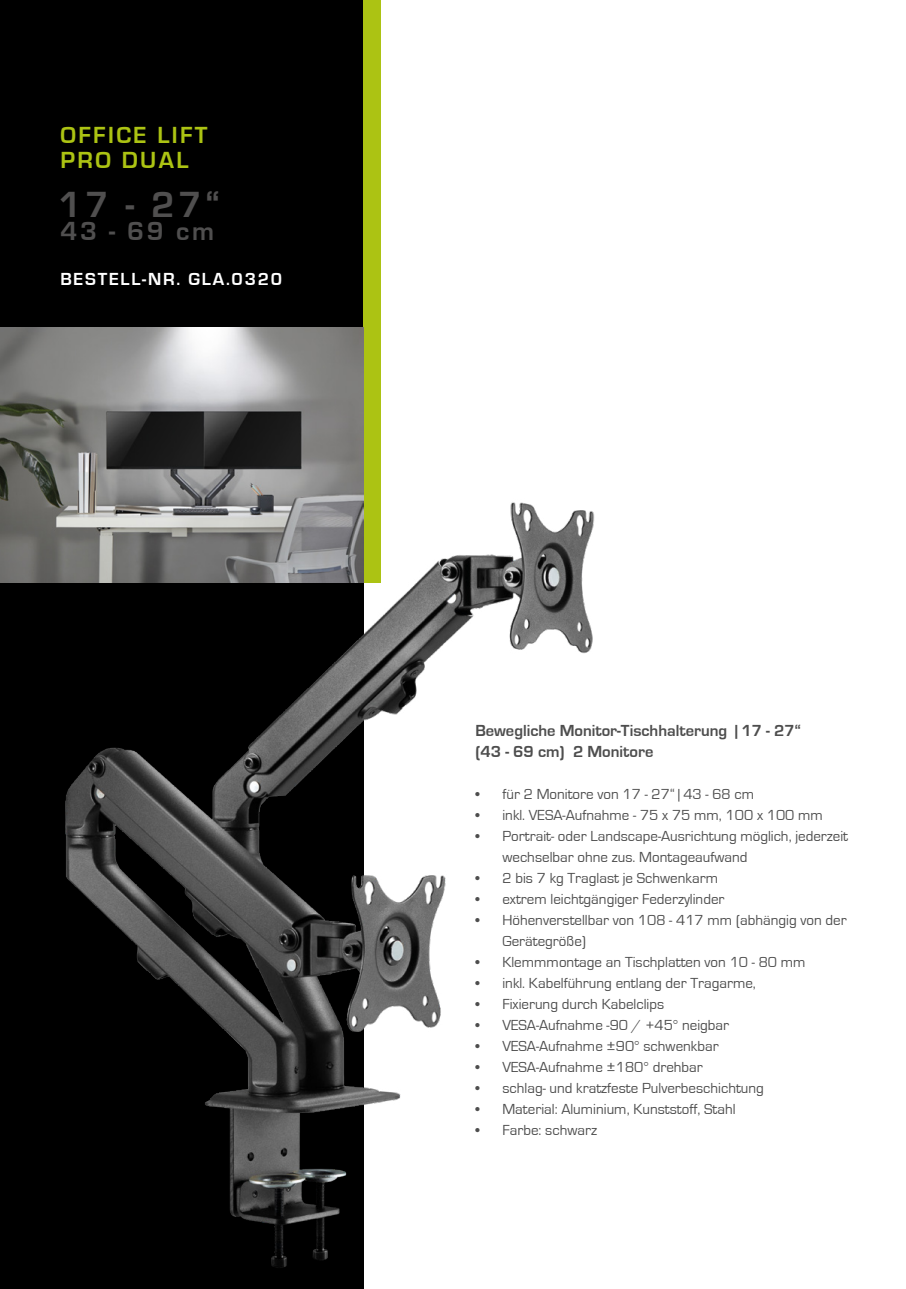
<style>
.page{position:relative;width:906px;height:1289px;background:#fff}
.page>*{position:absolute;margin:0;border:0;box-sizing:border-box;transform-origin:0 0}
.t1{font:700 37.5px "Eurostile";color:#504f4f}
.t2{font:700 27px "Eurostile";color:#504f4f}
.t3{font:700 24px/25.5px "Eurostile";letter-spacing:.1em;color:#acc313}
.t4{font:700 18px "Eurostile";letter-spacing:.1em;color:#fff}
.t5{font:700 16.5px/21px "Eurostile";color:#000}
.t6{font:15px/21px "Eurostile";color:#000}
</style>
<div class="page">
<div style="left:0;top:0;width:364px;height:1288px;background:#000"></div>
<div style="left:364px;top:0;width:17px;height:582px;background:#acc313"></div>
<img style="left:11px;top:502px;width:584px;height:766px">
<img style="left:0;top:328px;width:364px;height:254px">
<h3 class="t3" style="left:60px;top:122px;width:149px">OFFICE LIFT<br>PRO DUAL</h3>
<h1 class="t1" style="left:58px;top:184px;width:163px">17 - 27“</h1>
<h2 class="t2" style="left:60px;top:217px;width:155px">43 - 69 cm</h2>
<p class="t4" style="left:60px;top:269px;width:223px">BESTELL-NR. GLA.0320</p>
<p class="t5" style="left:475px;top:720px;width:327px">Bewegliche Monitor-Tischhalterung | 17 - 27“ (43 - 69 cm) 2 Monitore</p>
<p class="t6" style="left:475px;top:783px;width:280px">• für 2 Monitore von 17 - 27“ | 43 - 68 cm</p>
<p class="t6" style="left:475px;top:804px;width:349px">• inkl. VESA-Aufnahme - 75 x 75 mm, 100 x 100 mm</p>
<p class="t6" style="left:502px;top:825px;width:347px;text-indent:-27px">• Portrait- oder Landscape-Ausrichtung möglich, jederzeit wechselbar ohne zus. Montageaufwand</p>
<p class="t6" style="left:475px;top:867px;width:244px">• 2 bis 7 kg Traglast je Schwenkarm</p>
<p class="t6" style="left:475px;top:888px;width:250px">• extrem leichtgängiger Federzylinder</p>
<p class="t6" style="left:502px;top:909px;width:346px;text-indent:-27px">• Höhenverstellbar von 108 - 417 mm (abhängig von der<br>Gerätegröße)</p>
<p class="t6" style="left:475px;top:951px;width:332px">• Klemmmontage an Tischplatten von 10 - 80 mm</p>
<p class="t6" style="left:475px;top:972px;width:282px">• inkl. Kabelführung entlang der Tragarme,</p>
<p class="t6" style="left:475px;top:993px;width:190px">• Fixierung durch Kabelclips</p>
<p class="t6" style="left:475px;top:1014px;width:255px">• VESA-Aufnahme -90 / +45° neigbar</p>
<p class="t6" style="left:475px;top:1035px;width:245px">• VESA-Aufnahme ±90° schwenkbar</p>
<p class="t6" style="left:475px;top:1056px;width:229px">• VESA-Aufnahme ±180° drehbar</p>
<p class="t6" style="left:475px;top:1077px;width:290px">• schlag- und kratzfeste Pulverbeschichtung</p>
<p class="t6" style="left:475px;top:1098px;width:262px">• Material: Aluminium, Kunststoff, Stahl</p>
<p class="t6" style="left:475px;top:1119px;width:123px">• Farbe: schwarz</p>
</div>
